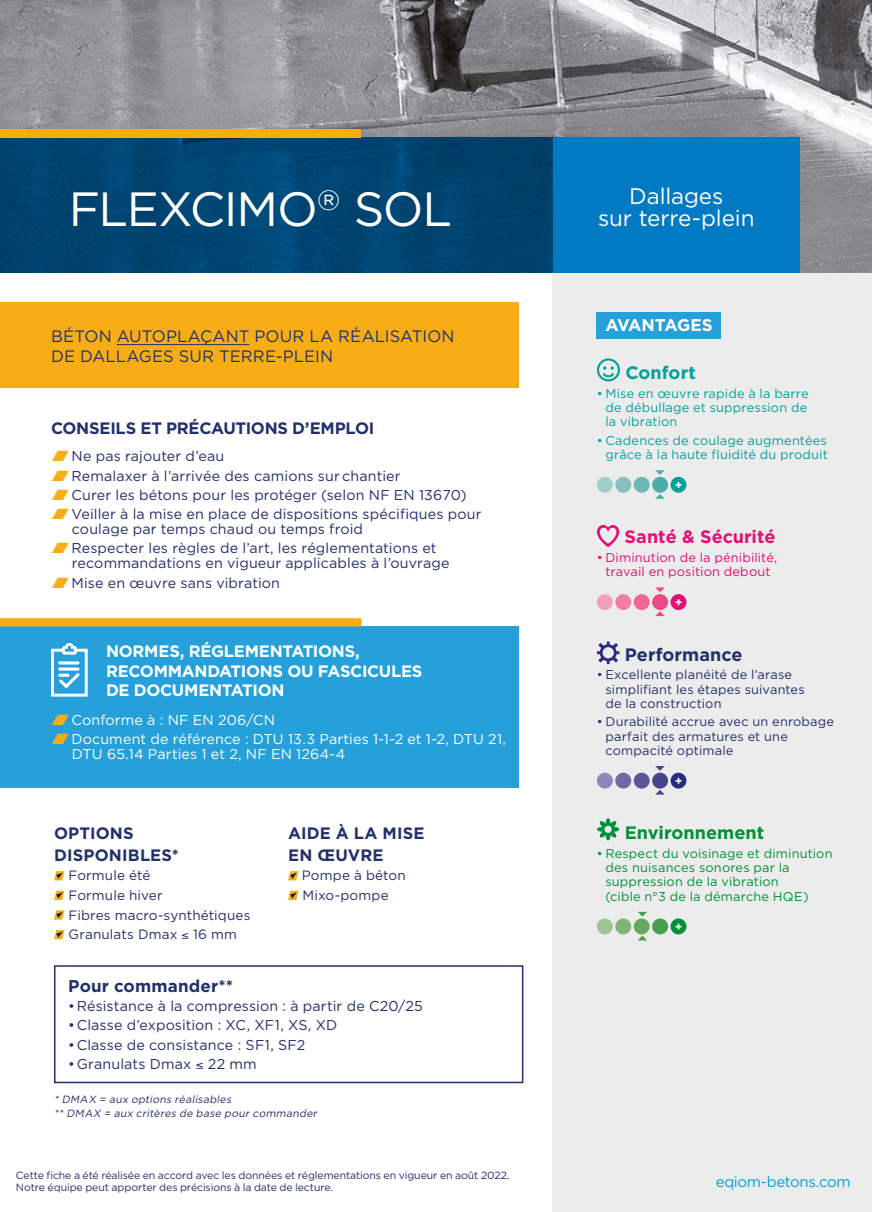
<style>
.page{position:relative;width:872px;height:1212px;background:#fff}
.page>*{position:absolute;margin:0;border:0;box-sizing:border-box;transform-origin:0 0}
.G{font:48px "Gotham";letter-spacing:-.03em;color:#fff}
.F{font:22.5px/22.5px "Gotham";letter-spacing:-.005em;color:#fff;text-align:center}
.L-Titre{font:700 18px "Gotham";color:#e60e72}
.P-Titre{font:700 18px "Gotham";letter-spacing:.005em;color:#009038}
.N-Titre{font:700 18px "Gotham";letter-spacing:.005em;color:#22306b}
.J-Titre{font:700 18px "Gotham";letter-spacing:.005em;color:#00a19a}
.V-Titre{font:700 17.1px "Gotham";letter-spacing:.01em;color:#22306b}
.I-Titre{font:700 16.95px "Gotham";letter-spacing:-.025em;color:#fff}
.T-Titre{font:700 16.5px/21.6px "Gotham";color:#22306b}
.NormesD{font:700 16.5px/19.5px "Gotham";letter-spacing:-.02em;color:#fff}
.t1{font:16.5px/19.5px "Gotham";letter-spacing:.005em;color:#22306b}
.t2{font:15px "Gotham";letter-spacing:-.025em;color:#00a2e2}
.t3{font:14.25px/15px "Gotham";letter-spacing:.01em;color:#22306b}
.t4{font:14.25px/15px "Gotham";letter-spacing:.01em;color:#fff}
.t5{font:13.5px "Gotham";letter-spacing:.01em;color:#22306b}
.t6{font:12.75px/14.2px "Gotham";letter-spacing:.015em;color:#22306b}
.t7{font:12.75px/14.2px "Gotham";letter-spacing:.015em;color:#00a19a;text-align:justify}
.t8{font:12.75px/14.2px "Gotham";letter-spacing:.015em;color:#009038}
.t9{font:12.75px/14.2px "Gotham";letter-spacing:.01em;color:#e60e72;text-align:center}
.t10{font:10.5px/12px "Gotham";letter-spacing:-.01em;color:#22306b}
.ASTE{font:italic 10.5px/13.5px "Gotham";color:#22306b}
.s1{color:#f8ad15}
</style>
<div class="page">
<div style="left:553px;top:272px;width:319px;height:940px;background:#ececec"></div>
<img style="left:0;top:0;width:872px;height:272px">
<svg style="left:0;top:137px;width:553px;height:135px;background:#014470"></svg>
<div style="left:0;top:129px;width:360px;height:8px;background:#f8ad15"></div>
<div style="left:597px;top:312px;width:124px;height:27px;background:#26a0db"></div>
<div style="left:597px;top:358px;width:23px;height:23px;border:2px solid #00a19a;border-radius:50%"></div>
<svg style="left:601px;top:366px;width:15px;height:12px"></svg>
<svg style="left:655px;top:494px;width:10px;height:5px"></svg>
<svg style="left:655px;top:470px;width:10px;height:5px"></svg>
<div style="left:597px;top:477px;width:16px;height:16px;background:#a3cfcb;border-radius:50%"></div>
<div style="left:615px;top:477px;width:16px;height:16px;background:#84c1bd;border-radius:50%"></div>
<div style="left:633px;top:477px;width:16px;height:16px;background:#6ab7b3;border-radius:50%"></div>
<div style="left:652px;top:477px;width:16px;height:16px;background:#4aaea8;border-radius:50%"></div>
<div style="left:670px;top:477px;width:16px;height:16px;background:#00a19a;border-radius:50%"></div>
<svg style="left:675px;top:482px;width:6px;height:6px"></svg>
<svg style="left:597px;top:525px;width:22px;height:22px"></svg>
<svg style="left:655px;top:611px;width:10px;height:5px"></svg>
<svg style="left:655px;top:587px;width:10px;height:5px"></svg>
<div style="left:597px;top:594px;width:16px;height:16px;background:#f39fb9;border-radius:50%"></div>
<div style="left:615px;top:594px;width:16px;height:16px;background:#ef80a4;border-radius:50%"></div>
<div style="left:633px;top:594px;width:16px;height:16px;background:#ec6795;border-radius:50%"></div>
<div style="left:652px;top:594px;width:16px;height:16px;background:#ea4b86;border-radius:50%"></div>
<div style="left:670px;top:594px;width:16px;height:16px;background:#e60e72;border-radius:50%"></div>
<svg style="left:675px;top:599px;width:6px;height:6px"></svg>
<svg style="left:597px;top:641px;width:22px;height:23px"></svg>
<svg style="left:655px;top:790px;width:10px;height:5px"></svg>
<svg style="left:655px;top:766px;width:10px;height:5px"></svg>
<div style="left:597px;top:773px;width:16px;height:15px;background:#8e87ba;border-radius:50%"></div>
<div style="left:615px;top:773px;width:16px;height:15px;background:#6f6aa7;border-radius:50%"></div>
<div style="left:633px;top:773px;width:16px;height:15px;background:#5a569a;border-radius:50%"></div>
<div style="left:652px;top:773px;width:16px;height:15px;background:#46448f;border-radius:50%"></div>
<div style="left:670px;top:773px;width:16px;height:15px;background:#272e7f;border-radius:50%"></div>
<svg style="left:675px;top:778px;width:6px;height:6px"></svg>
<svg style="left:597px;top:818px;width:22px;height:22px"></svg>
<svg style="left:638px;top:935px;width:9px;height:5px"></svg>
<svg style="left:638px;top:912px;width:9px;height:4px"></svg>
<div style="left:597px;top:918px;width:16px;height:16px;background:#9fc393;border-radius:50%"></div>
<div style="left:615px;top:918px;width:16px;height:16px;background:#80b375;border-radius:50%"></div>
<div style="left:633px;top:918px;width:16px;height:16px;background:#67a861;border-radius:50%"></div>
<div style="left:652px;top:918px;width:16px;height:16px;background:#489e4f;border-radius:50%"></div>
<svg style="left:670px;top:918px;width:16px;height:16px"></svg>
<svg style="left:675px;top:924px;width:6px;height:5px"></svg>
<div style="left:0;top:302px;width:519px;height:85px;background:#f8ad15"></div>
<hr style="left:117px;top:344px;width:132px;height:1px;background:#22306b">
<div style="left:0;top:627px;width:519px;height:83px;background:#26a0db"></div>
<div style="left:0;top:618px;width:361px;height:8px;background:#f8ad15"></div>
<div style="left:0;top:706px;width:519px;height:81px;background:#26a0db"></div>
<svg style="left:51px;top:642px;width:37px;height:55px"></svg>
<hr style="left:58px;top:661px;width:21px;height:3px;background:#fff;border-radius:2px">
<svg style="left:54px;top:871px;width:10px;height:9px"></svg>
<svg style="left:54px;top:891px;width:10px;height:9px"></svg>
<svg style="left:54px;top:910px;width:10px;height:9px"></svg>
<svg style="left:54px;top:930px;width:10px;height:9px"></svg>
<svg style="left:288px;top:871px;width:10px;height:9px"></svg>
<svg style="left:288px;top:891px;width:10px;height:9px"></svg>
<div style="left:54px;top:965px;width:469px;height:118px;border:2px solid #22306b"></div>
<div style="left:553px;top:137px;width:246px;height:135px;background:#007ac2"></div>
<p class="G" style="left:69px;top:183px;width:385px">FLEXCIMO<sup>®</sup> SOL</p>
<p class="F" style="left:598px;top:184px;width:158px">Dallages<br>sur terre-plein</p>
<p class="t1" style="left:51px;top:326px;width:405px">BÉTON AUTOPLAÇANT POUR LA RÉALISATION<br>DE DALLAGES SUR TERRE-PLEIN</p>
<p class="T-Titre" style="left:51px;top:416px;width:325px">CONSEILS ET PRÉCAUTIONS D’EMPLOI</p>
<p class="t3" style="left:57px;top:448px;width:169px"><span class="s1">❑</span>Ne pas rajouter d’eau</p>
<p class="t3" style="left:57px;top:468px;width:345px"><span class="s1">❑</span>Remalaxer à l’arrivée des camions sur chantier</p>
<p class="t3" style="left:57px;top:487px;width:411px"><span class="s1">❑</span>Curer les bétons pour les protéger (selon NF EN 13670)</p>
<p class="t3" style="left:72px;top:506px;width:411px;text-indent:-15px"><span class="s1">❑</span>Veiller à la mise en place de dispositions spécifiques pour coulage par temps chaud ou temps froid</p>
<p class="t3" style="left:72px;top:540px;width:379px;text-indent:-15px"><span class="s1">❑</span>Respecter les règles de l’art, les réglementations et recommandations en vigueur applicables à l’ouvrage</p>
<p class="t3" style="left:57px;top:575px;width:225px"><span class="s1">❑</span>Mise en œuvre sans vibration</p>
<p class="NormesD" style="left:106px;top:641px;width:318px">NORMES, RÉGLEMENTATIONS,<br>RECOMMANDATIONS OU FASCICULES<br>DE DOCUMENTATION</p>
<p class="t4" style="left:57px;top:712px;width:220px"><span class="s1">❑</span>Conforme à : NF EN 206/CN</p>
<p class="t4" style="left:72px;top:731px;width:436px;text-indent:-15px"><span class="s1">❑</span>Document de référence : DTU 13.3 Parties 1-1-2 et 1-2, DTU 21,<br>DTU 65.14 Parties 1 et 2, NF EN 1264-4</p>
<p class="T-Titre" style="left:54px;top:822px;width:126px">OPTIONS<br>DISPONIBLES*</p>
<p class="t5" style="left:69px;top:868px;width:83px">Formule été</p>
<p class="t5" style="left:69px;top:888px;width:95px">Formule hiver</p>
<p class="t5" style="left:69px;top:907px;width:183px">Fibres macro-synthétiques</p>
<p class="t5" style="left:69px;top:927px;width:170px">Granulats Dmax ≤ 16 mm</p>
<p class="T-Titre" style="left:288px;top:822px;width:138px">AIDE À LA MISE<br>EN ŒUVRE</p>
<p class="t5" style="left:302px;top:868px;width:105px">Pompe à béton</p>
<p class="t5" style="left:302px;top:888px;width:88px">Mixo-pompe</p>
<p class="V-Titre" style="left:68px;top:976px;width:166px">Pour commander**</p>
<p class="t3" style="left:68px;top:998px;width:356px">•Résistance à la compression : à partir de C20/25</p>
<p class="t3" style="left:68px;top:1018px;width:270px">•Classe d’exposition : XC, XF1, XS, XD</p>
<p class="t3" style="left:68px;top:1037px;width:239px">•Classe de consistance : SF1, SF2</p>
<p class="t3" style="left:68px;top:1056px;width:190px">•Granulats Dmax ≤ 22 mm</p>
<p class="ASTE" style="left:54px;top:1092px;width:267px">* DMAX = aux options réalisables<br>** DMAX = aux critères de base pour commander</p>
<p class="t10" style="left:16px;top:1169px;width:495px">Cette fiche a été réalisée en accord avec les données et réglementations en vigueur en août 2022.<br>Notre équipe peut apporter des précisions à la date de lecture.</p>
<p class="I-Titre" style="left:605px;top:316px;width:109px">AVANTAGES</p>
<p class="J-Titre" style="left:625px;top:362px;width:72px">Confort</p>
<p class="t7" style="left:605px;top:386px;width:205px;text-indent:-9px">• Mise en œuvre rapide à la barre de débullage et suppression de la vibration</p>
<p class="t7" style="left:597px;top:433px;width:232px;text-align:right">• Cadences de coulage augmentées grâce à la haute fluidité du produit</p>
<p class="L-Titre" style="left:624px;top:527px;width:152px">Santé &amp; Sécurité</p>
<p class="t9" style="left:597px;top:550px;width:182px">• Diminution de la pénibilité, travail en position debout</p>
<p class="N-Titre" style="left:625px;top:644px;width:119px">Performance</p>
<p class="t6" style="left:605px;top:667px;width:201px;text-indent:-9px">• Excellente planéité de l’arase simplifiant les étapes suivantes de la construction</p>
<p class="t6" style="left:605px;top:714px;width:230px;text-indent:-9px">• Durabilité accrue avec un enrobage parfait des armatures et une compacité optimale</p>
<p class="P-Titre" style="left:624px;top:822px;width:141px">Environnement</p>
<p class="t8" style="left:605px;top:846px;width:229px;text-indent:-9px">• Respect du voisinage et diminution des nuisances sonores par la suppression de la vibration<br>(cible n°3 de la démarche HQE)</p>
<p class="t2" style="left:715px;top:1173px;width:136px">eqiom-betons.com</p>
</div>
